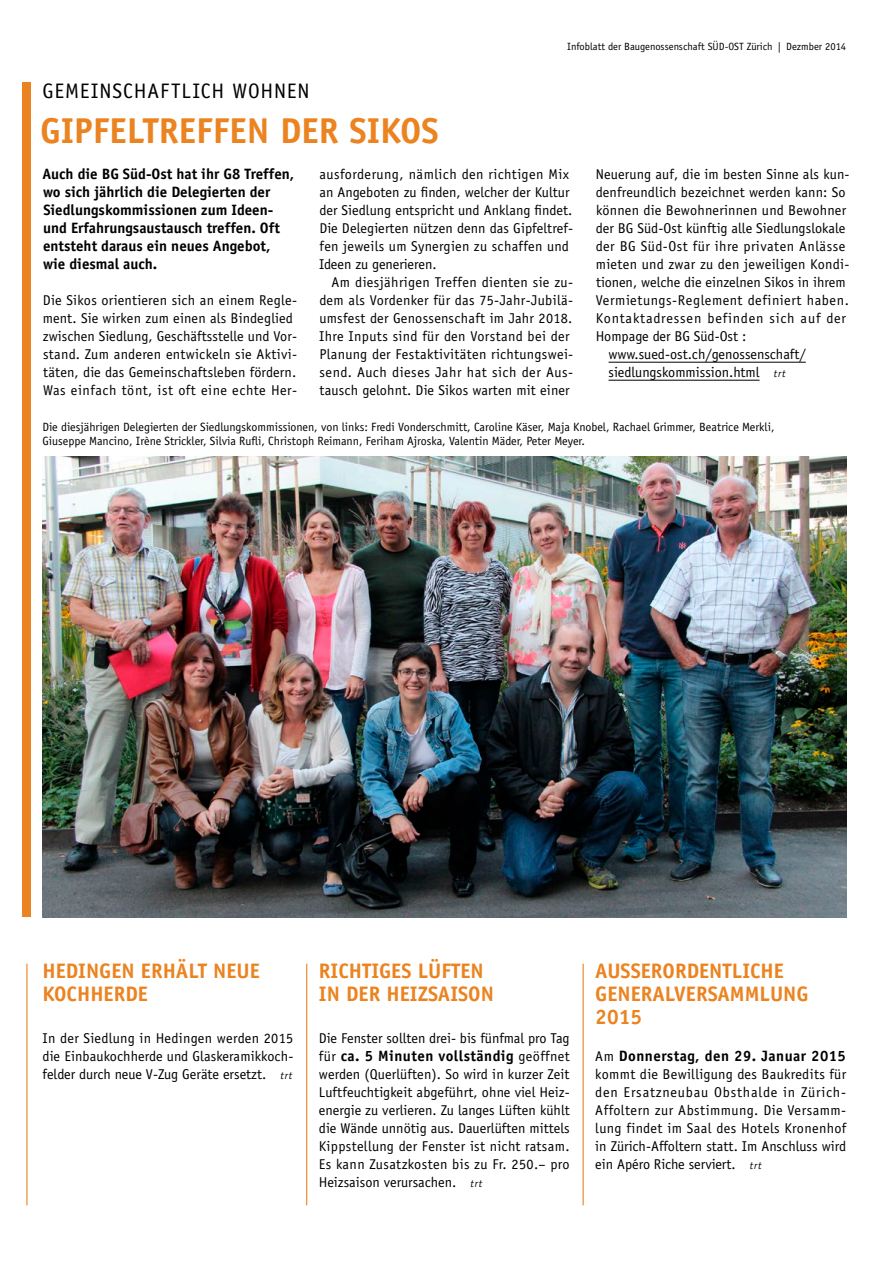
<style>
.page{position:relative;width:893px;height:1263px;background:#fff}
.page>*{position:absolute;margin:0;border:0;box-sizing:border-box;transform-origin:0 0}
.t1{font:700 36px "Officina Sans";color:#eb8320}
.t2{font:700 21px/23px "Officina Sans";color:#eb8320}
.t3{font:21px "Officina Sans";letter-spacing:.04em;color:#000}
.Lead{font:700 15px/18px "Officina Sans";color:#000}
.Lauftext_ohne_Einzug{font:700 15px "Officina Sans";letter-spacing:.03em;color:#000}
.Lauftext_ohne_Einzug-2{font:14.25px/18px "Officina Sans";letter-spacing:.005em;color:#000;text-align:justify}
.Lauftext{font:14.25px/18px "Officina Sans";letter-spacing:.015em;color:#000}
.Bildunterschrift{font:12px/13.5px "Officina Sans";color:#000}
.t4{font:10.5px "Officina Sans";color:#000}
.s1{font-style:italic;font-size:10.5px}
.s2{font-weight:400;font-size:14.25px}
</style>
<div class="page">
<hr style="left:26px;top:964px;width:1px;height:241px;background:#eb8320">
<div style="left:23px;top:82px;width:8px;height:835px;background:#eb8320"></div>
<img style="left:43px;top:457px;width:803px;height:460px">
<hr style="left:609px;top:362px;width:197px;height:1px;background:#000">
<hr style="left:609px;top:380px;width:151px;height:1px;background:#000">
<hr style="left:306px;top:964px;width:1px;height:241px;background:#eb8320">
<hr style="left:583px;top:964px;width:1px;height:241px;background:#eb8320">
<h3 class="t3" style="left:43px;top:78px;width:269px">GEMEINSCHAFTLICH WOHNEN</h3>
<h1 class="t1" style="left:40px;top:108px;width:400px">GIPFELTREFFEN DER SIKOS</h1>
<p class="t4" style="left:567px;top:41px;width:280px">Infoblatt der Baugenossenschaft SÜD-OST Zürich | Dezmber 2014</p>
<p class="Lead" style="left:43px;top:165px;width:253px">Auch die BG Süd-Ost hat ihr G8 Treffen, wo sich jährlich die Delegierten der Siedlungskommissionen zum Ideen&shy;und Erfahrungsaustausch treffen. Oft entsteht daraus ein neues Angebot, wie diesmal auch.</p>
<p class="Lauftext_ohne_Einzug-2" style="left:43px;top:291px;width:256px;text-align:left">Die Sikos orientieren sich an einem Regle&shy;ment. Sie wirken zum einen als Bindeglied zwischen Siedlung, Geschäftsstelle und Vor&shy;stand. Zum anderen entwickeln sie Aktivi&shy;täten, die das Gemeinschaftsleben fördern.<br>Was einfach tönt, ist oft eine echte Her-</p>
<p class="Lauftext_ohne_Einzug-2" style="left:319px;top:165px;width:256px;text-align:left">ausforderung, nämlich den richtigen Mix an Angeboten zu finden, welcher der Kultur der Siedlung entspricht und Anklang findet.<br>Die Delegierten nützen denn das Gipfeltref&shy;fen jeweils um Synergien zu schaffen und Ideen zu generieren.</p>
<p class="Lauftext" style="left:319px;top:273px;width:256px;text-indent:13px">Am diesjährigen Treffen dienten sie zu&shy;dem als Vordenker für das 75-Jahr-Jubilä&shy;umsfest der Genossenschaft im Jahr 2018.<br>Ihre Inputs sind für den Vorstand bei der Planung der Festaktivitäten richtungswei&shy;send. Auch dieses Jahr hat sich der Aus&shy;tausch gelohnt. Die Sikos warten mit einer</p>
<p class="Lauftext" style="left:596px;top:165px;width:255px">Neuerung auf, die im besten Sinne als kun&shy;denfreundlich bezeichnet werden kann: So können die Bewohnerinnen und Bewohner der BG Süd-Ost künftig alle Siedlungslokale der BG Süd-Ost für ihre privaten Anlässe mieten und zwar zu den jeweiligen Kondi&shy;tionen, welche die einzelnen Sikos in ihrem Vermietungs-Reglement definiert haben.<br>Kontaktadressen befinden sich auf der Hompage der BG Süd-Ost :</p>
<p class="Lauftext" style="left:609px;top:345px;width:199px">www.sued-ost.ch/genossenschaft/</p>
<p class="Lauftext" style="left:609px;top:363px;width:178px">siedlungskommission.html <span class="s1">trt</span></p>
<p class="Bildunterschrift" style="left:43px;top:420px;width:733px">Die diesjährigen Delegierten der Siedlungskommissionen, von links: Fredi Vonderschmitt, Caroline Käser, Maja Knobel, Rachael Grimmer, Beatrice Merkli,<br>Giuseppe Mancino, Irène Strickler, Silvia Rufli, Christoph Reimann, Feriham Ajroska, Valentin Mäder, Peter Meyer.</p>
<h2 class="t2" style="left:43px;top:959px;width:219px">HEDINGEN ERHÄLT NEUE<br>KOCHHERDE</h2>
<h2 class="t2" style="left:319px;top:959px;width:176px">RICHTIGES LÜFTEN<br>IN DER HEIZSAISON</h2>
<h2 class="t2" style="left:595px;top:959px;width:215px">AUSSERORDENTLICHE<br>GENERALVERSAMMLUNG<br>2015</h2>
<p class="Lauftext_ohne_Einzug-2" style="left:43px;top:1029px;width:252px">In der Siedlung in Hedingen werden 2015 die Einbaukochherde und Glaskeramikkoch&shy;felder durch neue V-Zug Geräte ersetzt. <span class="s1">trt</span></p>
<p class="Lauftext_ohne_Einzug-2" style="left:319px;top:1029px;width:252px">Die Fenster sollten drei- bis fünfmal pro Tag</p>
<p class="Lauftext_ohne_Einzug" style="left:319px;top:1047px;width:252px"><span class="s2">für</span> ca. 5 Minuten vollständig <span class="s2">geöffnet</span></p>
<p class="Lauftext_ohne_Einzug-2" style="left:319px;top:1065px;width:252px">werden (Querlüften). So wird in kurzer Zeit Luftfeuchtigkeit abgeführt, ohne viel Heiz&shy;energie zu verlieren. Zu langes Lüften kühlt die Wände unnötig aus. Dauerlüften mittels Kippstellung der Fenster ist nicht ratsam.<br>Es kann Zusatzkosten bis zu Fr. 250.– pro Heizsaison verursachen. <span class="s1">trt</span></p>
<p class="Lauftext_ohne_Einzug" style="left:595px;top:1047px;width:252px"><span class="s2">Am</span> Donnerstag, den 29. Januar 2015</p>
<p class="Lauftext_ohne_Einzug-2" style="left:595px;top:1065px;width:252px">kommt die Bewilligung des Baukredits für den Ersatzneubau Obsthalde in Zürich-Affoltern zur Abstimmung. Die Versamm&shy;lung findet im Saal des Hotels Kronenhof in Zürich-Affoltern statt. Im Anschluss wird ein Apéro Riche serviert. <span class="s1">trt</span></p>
</div>
